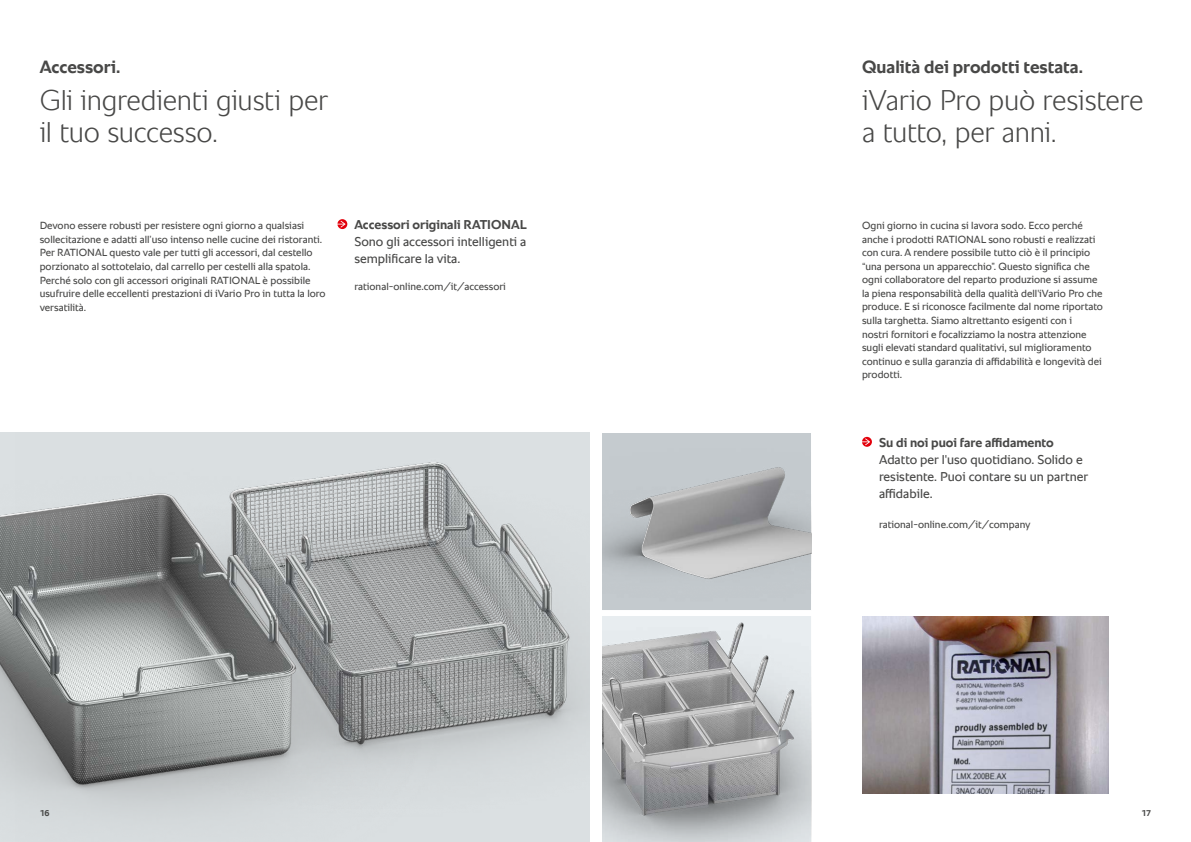
<style>
.page{position:relative;width:1191px;height:842px;background:#fff}
.page>*{position:absolute;margin:0;border:0;box-sizing:border-box;transform-origin:0 0}
.t1{font:300 29px/32px "RATIONAL Sans TT";letter-spacing:-.01em;color:#484847}
.t2{font:700 18px "RATIONAL Sans TT";color:#484847}
.t3{font:13px/17px "RATIONAL Sans TT";color:#484847}
.t4{font:700 13px "RATIONAL Sans TT";color:#484847}
.t5{font:10.5px/13.6px "RATIONAL Sans TT";color:#484847}
.t6{font:700 8.5px "RATIONAL Sans TT";color:#484847}
</style>
<div class="page">
<img style="left:602px;top:433px;width:209px;height:177px">
<img style="left:862px;top:617px;width:246px;height:177px">
<img style="left:489px;top:432px;width:101px;height:410px">
<img style="left:0;top:432px;width:489px;height:410px">
<img style="left:602px;top:617px;width:209px;height:225px">
<svg style="left:862px;top:437px;width:10px;height:10px"></svg>
<svg style="left:337px;top:219px;width:10px;height:10px"></svg>
<h2 class="t2" style="left:40px;top:53px;width:82px">Accessori.</h2>
<h1 class="t1" style="left:40px;top:84px;width:290px">Gli ingredienti giusti per il tuo successo.</h1>
<p class="t5" style="left:40px;top:219px;width:287px">Devono essere robusti per resistere ogni giorno a qualsiasi sollecitazione e adatti all’uso intenso nelle cucine dei ristoranti.<br>Per RATIONAL questo vale per tutti gli accessori, dal cestello porzionato al sottotelaio, dal carrello per cestelli alla spatola.<br>Perché solo con gli accessori originali RATIONAL è possibile usufruire delle eccellenti prestazioni di iVario Pro in tutta la loro versatilità.</p>
<p class="t4" style="left:354px;top:215px;width:174px">Accessori originali RATIONAL</p>
<p class="t3" style="left:354px;top:233px;width:173px">Sono gli accessori intelligenti a semplificare la vita.</p>
<p class="t5" style="left:354px;top:280px;width:153px">rational-online.com/it/accessori</p>
<h2 class="t2" style="left:862px;top:53px;width:222px">Qualità dei prodotti testata.</h2>
<h1 class="t1" style="left:862px;top:84px;width:283px">iVario Pro può resistere a tutto, per anni.</h1>
<p class="t5" style="left:862px;top:219px;width:242px">Ogni giorno in cucina si lavora sodo. Ecco perché anche i prodotti RATIONAL sono robusti e realizzati con cura. A rendere possibile tutto ciò è il principio “una persona un apparecchio”. Questo significa che ogni collaboratore del reparto produzione si assume la piena responsabilità della qualità dell'iVario Pro che produce. E si riconosce facilmente dal nome riportato sulla targhetta. Siamo altrettanto esigenti con i<br>nostri fornitori e focalizziamo la nostra attenzione sugli elevati standard qualitativi, sul miglioramento continuo e sulla garanzia di affidabilità e longevità dei prodotti.</p>
<p class="t4" style="left:879px;top:433px;width:176px">Su di noi puoi fare affidamento</p>
<p class="t3" style="left:879px;top:451px;width:211px">Adatto per l'uso quotidiano. Solido e resistente. Puoi contare su un partner affidabile.</p>
<p class="t5" style="left:879px;top:518px;width:153px">rational-online.com/it/company</p>
<p class="t6" style="left:40px;top:807px;width:11px">16</p>
<p class="t6" style="left:1141px;top:807px;width:11px">17</p>
</div>
